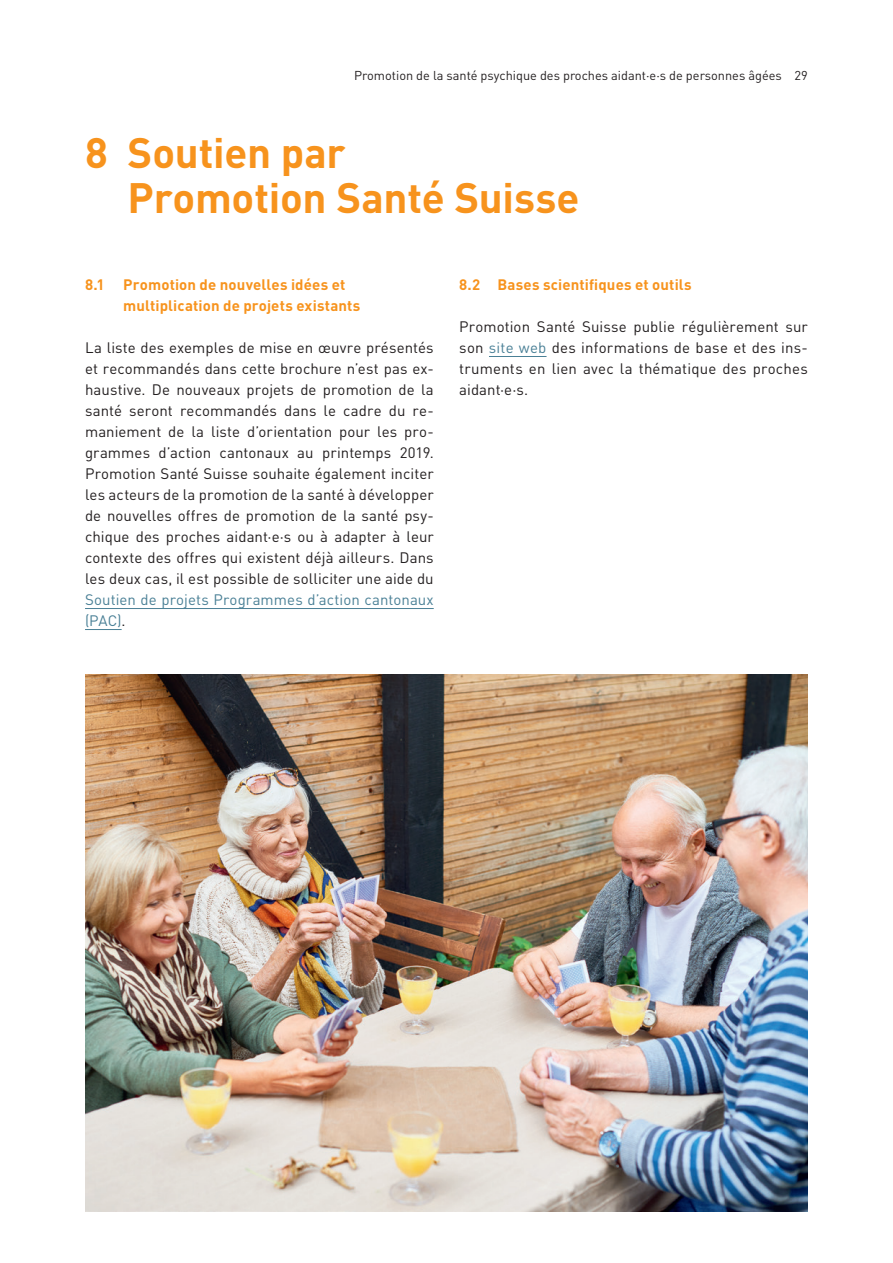
<style>
.page{position:relative;width:893px;height:1263px;background:#fff}
.page>*{position:absolute;margin:0;border:0;box-sizing:border-box;transform-origin:0 0}
.t1{font:700 42px/45px "DINOT";letter-spacing:-.005em;color:#f7931d}
.t2{font:15px/21px "DINOT";letter-spacing:.005em;color:#231f20}
.t3{font:700 15px/21px "DINOT";letter-spacing:.01em;color:#f7931d}
.t4{font:15px/21px "DINOT";letter-spacing:.005em;color:#4a8096}
.t5{font:12.75px "DINOT";color:#231f20}
.s1{color:#231f20}
.s2{color:#4a8096}
</style>
<div class="page">
<hr style="left:85px;top:608px;width:349px;height:1px;background:#4a8096">
<hr style="left:85px;top:629px;width:37px;height:1px;background:#4a8096">
<hr style="left:489px;top:356px;width:58px;height:1px;background:#4a8096">
<img style="left:85px;top:675px;width:723px;height:537px">
<p class="t5" style="left:354px;top:66px;width:455px">Promotion de la santé psychique des proches aidant·e·s de personnes âgées 29</p>
<h1 class="t1" style="left:128px;top:128px;width:453px;text-indent:-43px">8 Soutien par<br>Promotion Santé Suisse</h1>
<p class="t3" style="left:123px;top:273px;width:239px;text-indent:-38px">8.1 Promotion de nouvelles idées et multiplication de projets existants</p>
<p class="t2" style="left:85px;top:336px;width:350px">La liste des exemples de mise en œuvre présentés et recommandés dans cette brochure n’est pas ex&shy;haustive. De nouveaux projets de promotion de la santé seront recommandés dans le cadre du re&shy;maniement de la liste d’orientation pour les pro&shy;grammes d’action cantonaux au printemps 2019.<br>Promotion Santé Suisse souhaite également inciter les acteurs de la promotion de la santé à développer de nouvelles offres de promotion de la santé psy&shy;chique des proches aidant·e·s ou à adapter à leur contexte des offres qui existent déjà ailleurs. Dans les deux cas, il est possible de solliciter une aide du</p>
<p class="t4" style="left:85px;top:588px;width:350px">Soutien de projets Programmes d’action cantonaux (PAC)<span class="s1">.</span></p>
<p class="t3" style="left:459px;top:273px;width:234px">8.2 Bases scientifiques et outils</p>
<p class="t2" style="left:459px;top:315px;width:350px">Promotion Santé Suisse publie régulièrement sur son <span class="s2">site web</span> des informations de base et des ins&shy;truments en lien avec la thématique des proches aidant·e·s.</p>
</div>
